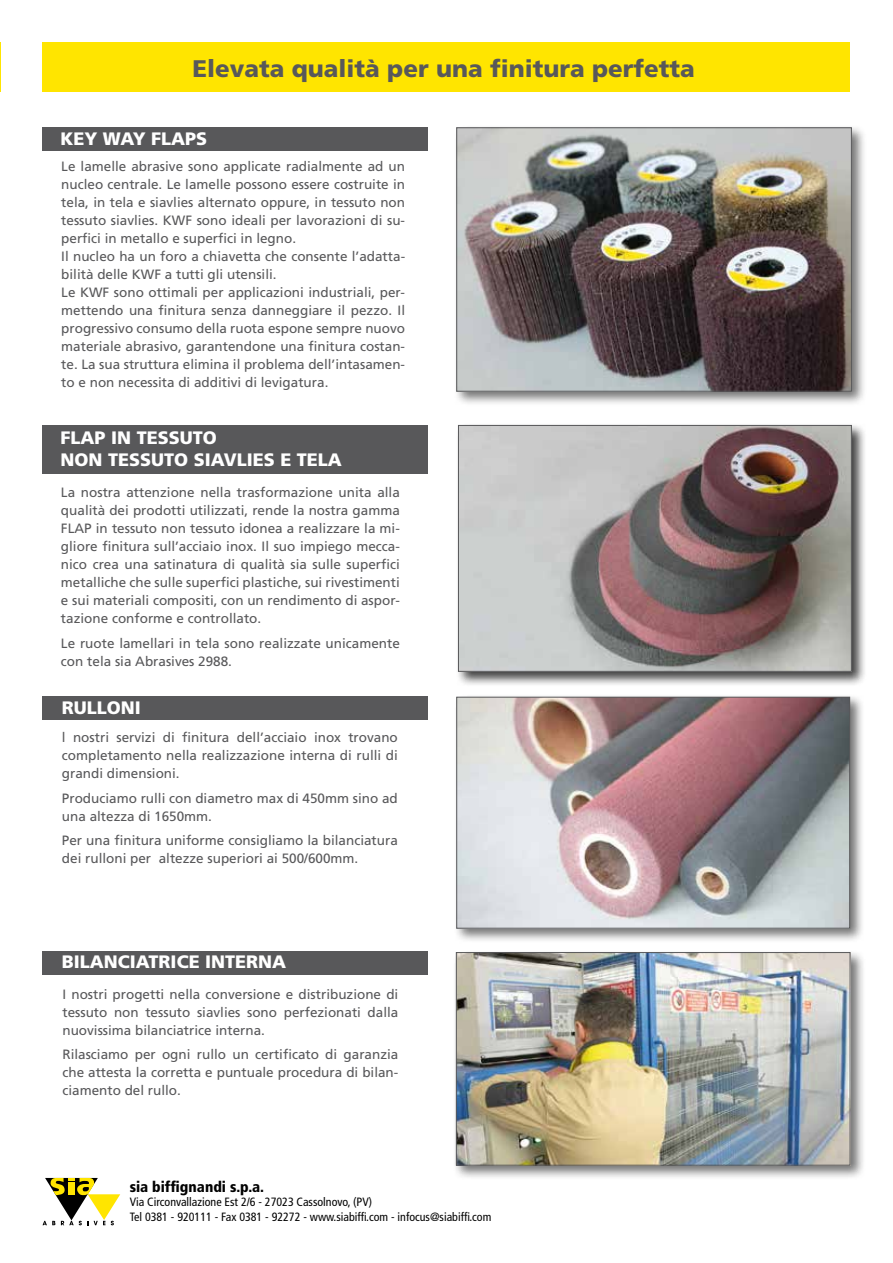
<style>
.page{position:relative;width:893px;height:1263px;background:#fff}
.page>*{position:absolute;margin:0;border:0;box-sizing:border-box;transform-origin:0 0}
.t1{font:900 24px "Frutiger LT Std";color:#58585a}
.t2{font:900 18px/21.6px "Frutiger LT Std";color:#fff}
.t3{font:900 condensed 15px "Frutiger LT Std";color:#000}
.t4{font:13.5px/18px "Frutiger LT Std";color:#58585a;text-align:justify}
.t5{font:condensed 12px/14.4px "Frutiger LT Std";color:#000}
</style>
<div class="page">
<div style="left:43px;top:127px;width:385px;height:24px;background:#58585a"></div>
<div style="left:43px;top:425px;width:385px;height:48px;background:#58585a"></div>
<div style="left:43px;top:696px;width:385px;height:23px;background:#58585a"></div>
<div style="left:43px;top:951px;width:385px;height:23px;background:#58585a"></div>
<hr style="left:0;top:43px;width:1px;height:49px;background:#ffe500">
<div style="left:43px;top:43px;width:807px;height:49px;background:#ffe500"></div>
<div style="left:455px;top:422px;width:412px;height:265px;background:#000;opacity:.75"></div>
<img style="left:460px;top:427px;width:390px;height:242px">
<div style="left:458px;top:425px;width:394px;height:246px;border:1px solid #58585a"></div>
<div style="left:453px;top:949px;width:412px;height:231px;background:#000;opacity:.55"></div>
<img style="left:458px;top:954px;width:390px;height:209px">
<div style="left:456px;top:952px;width:394px;height:213px;border:1px solid #58585a"></div>
<div style="left:454px;top:694px;width:411px;height:249px;background:#000;opacity:.55"></div>
<img style="left:458px;top:699px;width:390px;height:227px">
<div style="left:456px;top:697px;width:394px;height:231px;border:1px solid #58585a"></div>
<div style="left:454px;top:125px;width:413px;height:281px;background:#000;opacity:.55"></div>
<img style="left:458px;top:130px;width:392px;height:259px">
<div style="left:456px;top:128px;width:396px;height:263px;border:1px solid #58585a"></div>
<svg style="left:43px;top:1178px;width:77px;height:47px"></svg>
<h1 class="t1" style="left:193px;top:54px;width:504px">ELEVATA QUALITÀ PER UNA FINITURA PERFETTA</h1>
<h2 class="t2" style="left:60px;top:128px;width:113px">KEY WAY FLAPS</h2>
<p class="t4" style="left:61px;top:158px;width:345px;text-align:left">Le lamelle abrasive sono applicate radialmente ad un nucleo centrale. Le lamelle possono essere costruite in tela, in tela e siavlies alternato oppure, in tessuto non tessuto siavlies. KWF sono ideali per lavorazioni di su&shy;perfici in metallo e superfici in legno.<br>Il nucleo ha un foro a chiavetta che consente l’adatta&shy;bilità delle KWF a tutti gli utensili.<br>Le KWF sono ottimali per applicazioni industriali, per&shy;mettendo una finitura senza danneggiare il pezzo. Il progressivo consumo della ruota espone sempre nuovo materiale abrasivo, garantendone una finitura costan&shy;te. La sua struttura elimina il problema dell’intasamen&shy;to e non necessita di additivi di levigatura.</p>
<h2 class="t2" style="left:61px;top:427px;width:283px;text-indent:51px">IN TESSUTO<br>NON TESSUTO SIAVLIES E TELA</h2>
<h2 class="t2" style="left:61px;top:427px;width:23px">FLAP</h2>
<p class="t4" style="left:61px;top:484px;width:340px">La nostra attenzione nella trasformazione unita alla qualità dei prodotti utilizzati, rende la nostra gamma FLAP in tessuto non tessuto idonea a realizzare la mi&shy;gliore finitura sull’acciaio inox. Il suo impiego mecca&shy;nico crea una satinatura di qualità sia sulle superfici metalliche che sulle superfici plastiche, sui rivestimenti e sui materiali compositi, con un rendimento di aspor&shy;tazione conforme e controllato.</p>
<p class="t4" style="left:61px;top:634px;width:340px">Le ruote lamellari in tela sono realizzate unicamente con tela sia Abrasives 2988.</p>
<h2 class="t2" style="left:62px;top:697px;width:12px">RULLONI</h2>
<p class="t4" style="left:62px;top:729px;width:337px">l nostri servizi di finitura dell’acciaio inox trovano completamento nella realizzazione interna di rulli di grandi dimensioni.</p>
<p class="t4" style="left:62px;top:789px;width:337px">Produciamo rulli con diametro max di 450mm sino ad una altezza di 1650mm.</p>
<p class="t4" style="left:62px;top:831px;width:337px">Per una finitura uniforme consigliamo la bilanciatura dei rulloni per altezze superiori ai 500/600mm.</p>
<h2 class="t2" style="left:62px;top:951px;width:12px">BILAN</h2>
<h2 class="t2" style="left:118px;top:951px;width:22px">CIATRI</h2>
<h2 class="t2" style="left:177px;top:951px;width:41px">CE INTERNA</h2>
<p class="t4" style="left:62px;top:985px;width:337px">I nostri progetti nella conversione e distribuzione di tessuto non tessuto siavlies sono perfezionati dalla nuovissima bilanciatrice interna.</p>
<p class="t4" style="left:62px;top:1045px;width:337px">Rilasciamo per ogni rullo un certificato di garanzia che attesta la corretta e puntuale procedura di bilan&shy;ciamento del rullo.</p>
<p class="t3" style="left:130px;top:1177px;width:136px">sia biffignandi s.p.a.</p>
<p class="t5" style="left:130px;top:1195px;width:363px">Via Circonvallazione Est 2/6 - 27023 Cassolnovo, (PV)<br>Tel 0381 - 920111 - Fax 0381 - 92272 - www.siabiffi.com - infocus@siabiffi.com</p>
</div>
